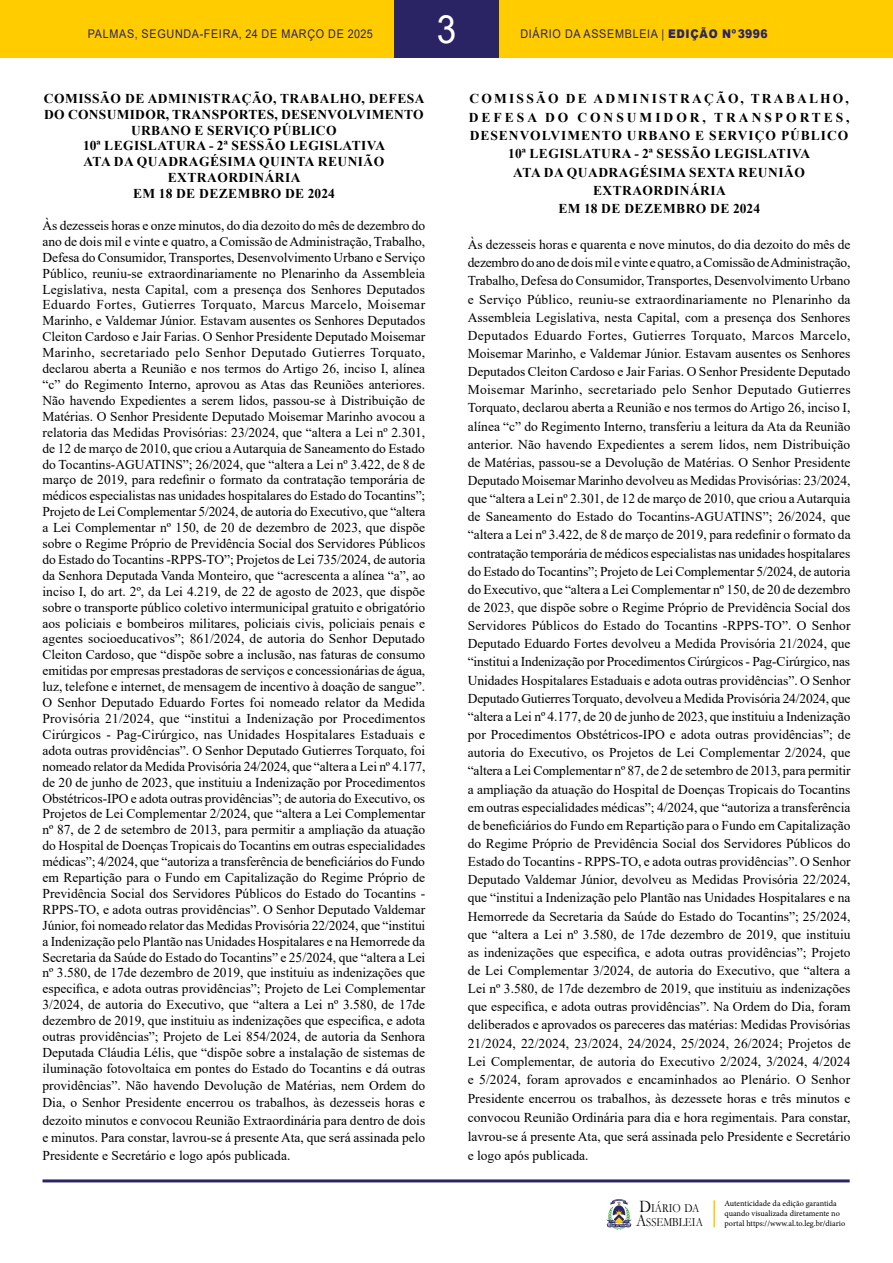
<style>
.page{position:relative;width:893px;height:1263px;background:#fff}
.page>*{position:absolute;margin:0;border:0;box-sizing:border-box;transform-origin:0 0}
.t1{font:39px "Arial";color:#fff;scale:.9 1}
.t2{font:13.5px/15.9px "Times New Roman";color:#000;text-align:justify}
.t3{font:700 13.5px/15.9px "Times New Roman";letter-spacing:.035em;color:#000;text-align:center}
.t4{font:12.45px/14px "Garamond";color:#000;scale:.85 1}
.t5{font:12px "Arial";letter-spacing:.065em;color:#2b2464;scale:.9 1}
.t6{font:8.25px/9.9px "Minion Pro";color:#000}
.s1{font-weight:900}
.s2{font-size:17.85px}
</style>
<div class="page">
<div style="left:0;top:0;width:893px;height:58px;background:#fc0"></div>
<hr style="left:43px;top:1179px;width:807px;height:3px;background:#2b2464">
<svg style="left:606px;top:1199px;width:26px;height:31px"></svg>
<div style="left:394px;top:0;width:105px;height:58px;background:#2b2464"></div>
<hr style="left:713px;top:1200px;width:2px;height:27px;background:#fc0">
<h1 class="t1" style="left:437px;top:2px;width:23px">3</h1>
<p class="t5" style="left:88px;top:25px;width:318px">PALMAS, SEGUNDA-FEIRA, 24 DE MARÇO DE 2025</p>
<p class="t5" style="left:520px;top:25px;width:276px">DIÁRIO DA ASSEMBLEIA | <span class="s1">EDIÇÃO Nº3996</span></p>
<p class="t3" style="left:44px;top:90px;width:382px">COMISSÃO DE ADMINISTRAÇÃO, TRABALHO, DEFESA DO CONSUMIDOR, TRANSPORTES, DESENVOLVIMENTO URBANO E SERVIÇO PÚBLICO<br>10ª LEGISLATURA - 2ª SESSÃO LEGISLATIVA<br>ATA DA QUADRAGÉSIMA QUINTA REUNIÃO EXTRAORDINÁRIA<br>EM 18 DE DEZEMBRO DE 2024</p>
<p class="t2" style="left:43px;top:217px;width:384px">Às dezesseis horas e onze minutos, do dia dezoito do mês de dezembro do ano de dois mil e vinte e quatro, a Comissão de Administração, Trabalho, Defesa do Consumidor, Transportes, Desenvolvimento Urbano e Serviço Público, reuniu-se extraordinariamente no Plenarinho da Assembleia Legislativa, nesta Capital, com a presença dos Senhores Deputados Eduardo Fortes, Gutierres Torquato, Marcus Marcelo, Moisemar Marinho, e Valdemar Júnior. Estavam ausentes os Senhores Deputados Cleiton Cardoso e Jair Farias. O Senhor Presidente Deputado Moisemar Marinho, secretariado pelo Senhor Deputado Gutierres Torquato, declarou aberta a Reunião e nos termos do Artigo 26, inciso I, alínea “c” do Regimento Interno, aprovou as Atas das Reuniões anteriores.<br>Não havendo Expedientes a serem lidos, passou-se à Distribuição de Matérias. O Senhor Presidente Deputado Moisemar Marinho avocou a relatoria das Medidas Provisórias: 23/2024, que “altera a Lei nº 2.301, de 12 de março de 2010, que criou a Autarquia de Saneamento do Estado do Tocantins-AGUATINS”; 26/2024, que “altera a Lei nº 3.422, de 8 de março de 2019, para redefinir o formato da contratação temporária de médicos especialistas nas unidades hospitalares do Estado do Tocantins”; Projeto de Lei Complementar 5/2024, de autoria do Executivo, que “altera a Lei Complementar nº 150, de 20 de dezembro de 2023, que dispõe sobre o Regime Próprio de Previdência Social dos Servidores Públicos do Estado do Tocantins -RPPS-TO”; Projetos de Lei 735/2024, de autoria da Senhora Deputada Vanda Monteiro, que “acrescenta a alínea “a”, ao inciso I, do art. 2º, da Lei 4.219, de 22 de agosto de 2023, que dispõe sobre o transporte público coletivo intermunicipal gratuito e obrigatório aos policiais e bombeiros militares, policiais civis, policiais penais e agentes socioeducativos”; 861/2024, de autoria do Senhor Deputado Cleiton Cardoso, que “dispõe sobre a inclusão, nas faturas de consumo emitidas por empresas prestadoras de serviços e concessionárias de água, luz, telefone e internet, de mensagem de incentivo à doação de sangue”.<br>O Senhor Deputado Eduardo Fortes foi nomeado relator da Medida Provisória 21/2024, que “institui a Indenização por Procedimentos Cirúrgicos - Pag-Cirúrgico, nas Unidades Hospitalares Estaduais e adota outras providências”. O Senhor Deputado Gutierres Torquato, foi nomeado relator da Medida Provisória 24/2024, que “altera a Lei nº 4.177, de 20 de junho de 2023, que instituiu a Indenização por Procedimentos Obstétricos-IPO e adota outras providências”; de autoria do Executivo, os Projetos de Lei Complementar 2/2024, que “altera a Lei Complementar nº 87, de 2 de setembro de 2013, para permitir a ampliação da atuação do Hospital de Doenças Tropicais do Tocantins em outras especialidades médicas”; 4/2024, que “autoriza a transferência de beneficiários do Fundo em Repartição para o Fundo em Capitalização do Regime Próprio de Previdência Social dos Servidores Públicos do Estado do Tocantins - RPPS-TO, e adota outras providências”. O Senhor Deputado Valdemar Júnior, foi nomeado relator das Medidas Provisória 22/2024, que “institui a Indenização pelo Plantão nas Unidades Hospitalares e na Hemorrede da Secretaria da Saúde do Estado do Tocantins” e 25/2024, que “altera a Lei nº 3.580, de 17de dezembro de 2019, que instituiu as indenizações que especifica, e adota outras providências”; Projeto de Lei Complementar 3/2024, de autoria do Executivo, que “altera a Lei nº 3.580, de 17de dezembro de 2019, que instituiu as indenizações que especifica, e adota outras providências”; Projeto de Lei 854/2024, de autoria da Senhora Deputada Cláudia Lélis, que “dispõe sobre a instalação de sistemas de iluminação fotovoltaica em pontes do Estado do Tocantins e dá outras</p>
<p class="t2" style="left:43px;top:1076px;width:384px;line-height:17.4px">providências”. Não havendo Devolução de Matérias, nem Ordem do Dia, o Senhor Presidente encerrou os trabalhos, às dezesseis horas e dezoito minutos e convocou Reunião Extraordinária para dentro de dois e minutos. Para constar, lavrou-se á presente Ata, que será assinada pelo Presidente e Secretário e logo após publicada.</p>
<p class="t3" style="left:469px;top:89px;width:382px;line-height:18.3px">COMISSÃO DE ADMINISTRAÇÃO, TRABALHO, DEFESA DO CONSUMIDOR, TRANSPORTES, DESENVOLVIMENTO URBANO E SERVIÇO PÚBLICO 10ª LEGISLATURA - 2ª SESSÃO LEGISLATIVA<br>ATA DA QUADRAGÉSIMA SEXTA REUNIÃO EXTRAORDINÁRIA<br>EM 18 DE DEZEMBRO DE 2024</p>
<p class="t2" style="left:468px;top:235px;width:384px;line-height:18.1px">Às dezesseis horas e quarenta e nove minutos, do dia dezoito do mês de dezembro do ano de dois mil e vinte e quatro, a Comissão de Administração, Trabalho, Defesa do Consumidor, Transportes, Desenvolvimento Urbano e Serviço Público, reuniu-se extraordinariamente no Plenarinho da Assembleia Legislativa, nesta Capital, com a presença dos Senhores Deputados Eduardo Fortes, Gutierres Torquato, Marcos Marcelo, Moisemar Marinho, e Valdemar Júnior. Estavam ausentes os Senhores Deputados Cleiton Cardoso e Jair Farias. O Senhor Presidente Deputado Moisemar Marinho, secretariado pelo Senhor Deputado Gutierres Torquato, declarou aberta a Reunião e nos termos do Artigo 26, inciso I, alínea “c” do Regimento Interno, transferiu a leitura da Ata da Reunião anterior. Não havendo Expedientes a serem lidos, nem Distribuição de Matérias, passou-se a Devolução de Matérias. O Senhor Presidente Deputado Moisemar Marinho devolveu as Medidas Provisórias: 23/2024, que “altera a Lei nº 2.301, de 12 de março de 2010, que criou a Autarquia de Saneamento do Estado do Tocantins-AGUATINS”; 26/2024, que “altera a Lei nº 3.422, de 8 de março de 2019, para redefinir o formato da contratação temporária de médicos especialistas nas unidades hospitalares do Estado do Tocantins”; Projeto de Lei Complementar 5/2024, de autoria do Executivo, que “altera a Lei Complementar nº 150, de 20 de dezembro de 2023, que dispõe sobre o Regime Próprio de Previdência Social dos Servidores Públicos do Estado do Tocantins -RPPS-TO”. O Senhor Deputado Eduardo Fortes devolveu a Medida Provisória 21/2024, que “institui a Indenização por Procedimentos Cirúrgicos - Pag-Cirúrgico, nas Unidades Hospitalares Estaduais e adota outras providências”. O Senhor Deputado Gutierres Torquato, devolveu a Medida Provisória 24/2024, que “altera a Lei nº 4.177, de 20 de junho de 2023, que instituiu a Indenização por Procedimentos Obstétricos-IPO e adota outras providências”; de autoria do Executivo, os Projetos de Lei Complementar 2/2024, que “altera a Lei Complementar nº 87, de 2 de setembro de 2013, para permitir a ampliação da atuação do Hospital de Doenças Tropicais do Tocantins em outras especialidades médicas”; 4/2024, que “autoriza a transferência de beneficiários do Fundo em Repartição para o Fundo em Capitalização do Regime Próprio de Previdência Social dos Servidores Públicos do Estado do Tocantins - RPPS-TO, e adota outras providências”. O Senhor Deputado Valdemar Júnior, devolveu as Medidas Provisória 22/2024, que “institui a Indenização pelo Plantão nas Unidades Hospitalares e na Hemorrede da Secretaria da Saúde do Estado do Tocantins”; 25/2024, que “altera a Lei nº 3.580, de 17de dezembro de 2019, que instituiu as indenizações que especifica, e adota outras providências”; Projeto de Lei Complementar 3/2024, de autoria do Executivo, que “altera a Lei nº 3.580, de 17de dezembro de 2019, que instituiu as indenizações que especifica, e adota outras providências”. Na Ordem do Dia, foram deliberados e aprovados os pareceres das matérias: Medidas Provisórias 21/2024, 22/2024, 23/2024, 24/2024, 25/2024, 26/2024; Projetos de Lei Complementar, de autoria do Executivo 2/2024, 3/2024, 4/2024 e 5/2024, foram aprovados e encaminhados ao Plenário. O Senhor Presidente encerrou os trabalhos, às dezessete horas e três minutos e convocou Reunião Ordinária para dia e hora regimentais. Para constar, lavrou-se á presente Ata, que será assinada pelo Presidente e Secretário e logo após publicada.</p>
<p class="t4" style="left:636px;top:1201px;width:80px"><span class="s2">D</span>IÁRIO DA<br><span class="s2">A</span>SSEMBLEIA</p>
<p class="t6" style="left:724px;top:1199px;width:122px">Autenticidade da edição garantida quando visualizada diretamente no portal https://www.al.to.leg.br/diario</p>
</div>
